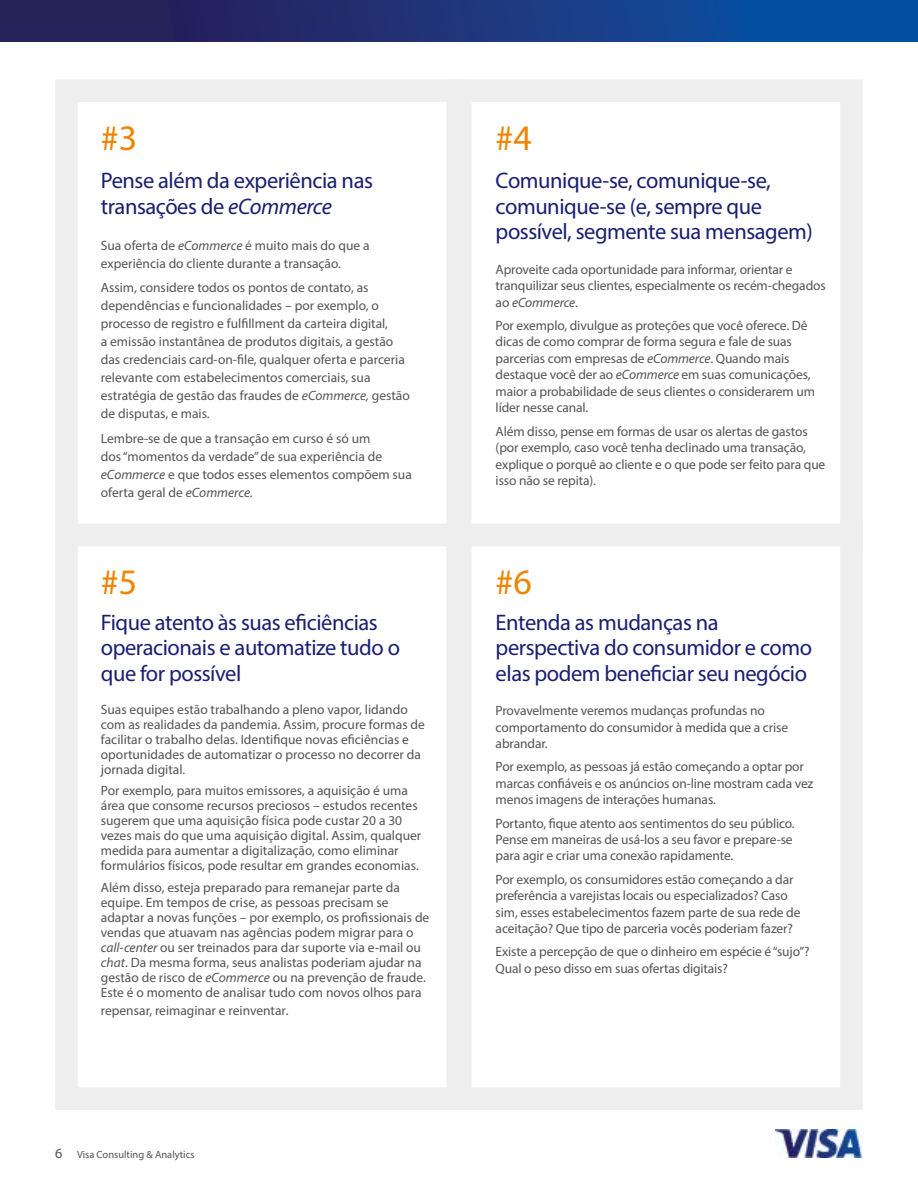
<style>
.page{position:relative;width:918px;height:1188px;background:#fff}
.page>*{position:absolute;margin:0;border:0;box-sizing:border-box;transform-origin:0 0}
.t1{font:36px "Myriad Pro";color:#ef8400}
.t2{font:22.5px/25.5px "Myriad Pro";letter-spacing:-.02em;color:#1a1f71}
.t3{font:13.5px/16.5px "Myriad Pro";letter-spacing:-.005em;color:#545456}
.t4{font:10.5px "Myriad Pro";color:#545456}
.s1{font-style:italic}
.s2{font-size:14.25px}
</style>
<div class="page">
<img style="left:775px;top:1130px;width:87px;height:27px">
<div style="left:0;top:0;width:918px;height:41px;background:linear-gradient(to right,#2e1a4e,#0653aa)"></div>
<div style="left:55px;top:79px;width:414px;height:470px;background:#fff;border:22px solid #eee"></div>
<div style="left:55px;top:524px;width:414px;height:586px;background:#fff;border:22px solid #eee"></div>
<div style="left:449px;top:79px;width:414px;height:470px;background:#fff;border:22px solid #eee"></div>
<div style="left:449px;top:524px;width:414px;height:586px;background:#fff;border:22px solid #eee"></div>
<h1 class="t1" style="left:101px;top:116px;width:38px">#3</h1>
<h1 class="t1" style="left:496px;top:116px;width:38px">#4</h1>
<h2 class="t2" style="left:101px;top:168px;width:274px">Pense além da experiência nas transações de <span class="s1">eCommerce</span></h2>
<p class="t3" style="left:101px;top:236px;width:270px;line-height:18px">Sua oferta de <span class="s1">eCommerce</span> é muito mais do que a experiência do cliente durante a transação.</p>
<p class="t3" style="left:101px;top:279px;width:311px;line-height:18px">Assim, considere todos os pontos de contato, as dependências e funcionalidades – por exemplo, o processo de registro e fulfillment da carteira digital,<br>a emissão instantânea de produtos digitais, a gestão das credenciais card-on-file, qualquer oferta e parceria relevante com estabelecimentos comerciais, sua estratégia de gestão das fraudes de <span class="s1">eCommerce,</span> gestão de disputas, e mais.</p>
<p class="t3" style="left:101px;top:429px;width:313px;line-height:18px">Lembre-se de que a transação em curso é só um<br>dos “momentos da verdade” de sua experiência de <span class="s1">eCommerce</span> e que todos esses elementos compõem sua oferta geral de <span class="s1">eCommerce.</span></p>
<h2 class="t2" style="left:496px;top:168px;width:319px">Comunique-se, comunique-se, comunique-se (e, sempre que possível, segmente sua mensagem)</h2>
<p class="t3" style="left:496px;top:261px;width:332px">Aproveite cada oportunidade para informar, orientar e tranquilizar seus clientes, especialmente os recém-chegados ao <span class="s1">eCommerce</span>.</p>
<p class="t3" style="left:496px;top:317px;width:321px">Por exemplo, divulgue as proteções que você oferece. Dê dicas de como comprar de forma segura e fale de suas parcerias com empresas de <span class="s1">eCommerce</span>. Quando mais destaque você der ao <span class="s1">eCommerce</span> em suas comunicações, maior a probabilidade de seus clientes o considerarem um líder nesse canal.</p>
<p class="t3" style="left:496px;top:423px;width:331px">Além disso, pense em formas de usar os alertas de gastos (por exemplo, caso você tenha declinado uma transação, explique o porquê ao cliente e o que pode ser feito para que isso não se repita).</p>
<h1 class="t1" style="left:101px;top:560px;width:38px">#5</h1>
<h1 class="t1" style="left:496px;top:560px;width:38px">#6</h1>
<h2 class="t2" style="left:101px;top:609px;width:301px">Fique atento às suas eficiências operacionais e automatize tudo o que for possível</h2>
<p class="t3" style="left:101px;top:701px;width:326px;line-height:15px">Suas equipes estão trabalhando a pleno vapor, lidando com as realidades da pandemia. Assim, procure formas de facilitar o trabalho delas. Identifique novas eficiências e oportunidades de automatizar o processo no decorrer da jornada digital.</p>
<p class="t3" style="left:101px;top:783px;width:322px;line-height:15px">Por exemplo, para muitos emissores, a aquisição é uma área que consome recursos preciosos – estudos recentes sugerem que uma aquisição física pode custar 20 a 30 vezes mais do que uma aquisição digital. Assim, qualquer medida para aumentar a digitalização, como eliminar formulários físicos, pode resultar em grandes economias.</p>
<p class="t3" style="left:101px;top:880px;width:330px;line-height:15px">Além disso, esteja preparado para remanejar parte da equipe. Em tempos de crise, as pessoas precisam se adaptar a novas funções – por exemplo, os profissionais de vendas que atuavam nas agências podem migrar para o <span class="s1">call-center</span> ou ser treinados para dar suporte via e-mail ou <span class="s1">chat</span>. Da mesma forma, seus analistas poderiam ajudar na gestão de risco de <span class="s1">eCommerce</span> ou na prevenção de fraude.<br>Este é o momento de analisar tudo com novos olhos para</p>
<p class="t3" style="left:101px;top:1002px;width:190px">repensar, reimaginar e reinventar<span class="s2">.</span></p>
<h2 class="t2" style="left:496px;top:609px;width:318px">Entenda as mudanças na perspectiva do consumidor e como elas podem beneficiar seu negócio</h2>
<p class="t3" style="left:496px;top:702px;width:294px">Provavelmente veremos mudanças profundas no comportamento do consumidor à medida que a crise abrandar.</p>
<p class="t3" style="left:496px;top:758px;width:319px">Por exemplo, as pessoas já estão começando a optar por marcas confiáveis e os anúncios on-line mostram cada vez menos imagens de interações humanas.</p>
<p class="t3" style="left:496px;top:815px;width:301px">Portanto, fique atento aos sentimentos do seu público.<br>Pense em maneiras de usá-los a seu favor e prepare-se para agir e criar uma conexão rapidamente.</p>
<p class="t3" style="left:496px;top:871px;width:306px">Por exemplo, os consumidores estão começando a dar preferência a varejistas locais ou especializados? Caso sim, esses estabelecimentos fazem parte de sua rede de aceitação? Que tipo de parceria vocês poderiam fazer?</p>
<p class="t3" style="left:496px;top:943px;width:315px">Existe a percepção de que o dinheiro em espécie é “sujo”?<br>Qual o peso disso em suas ofertas digitais?</p>
<p class="t4" style="left:55px;top:1148px;width:141px"><span class="s2">6</span> Visa Consulting &amp; Analytics</p>
</div>
